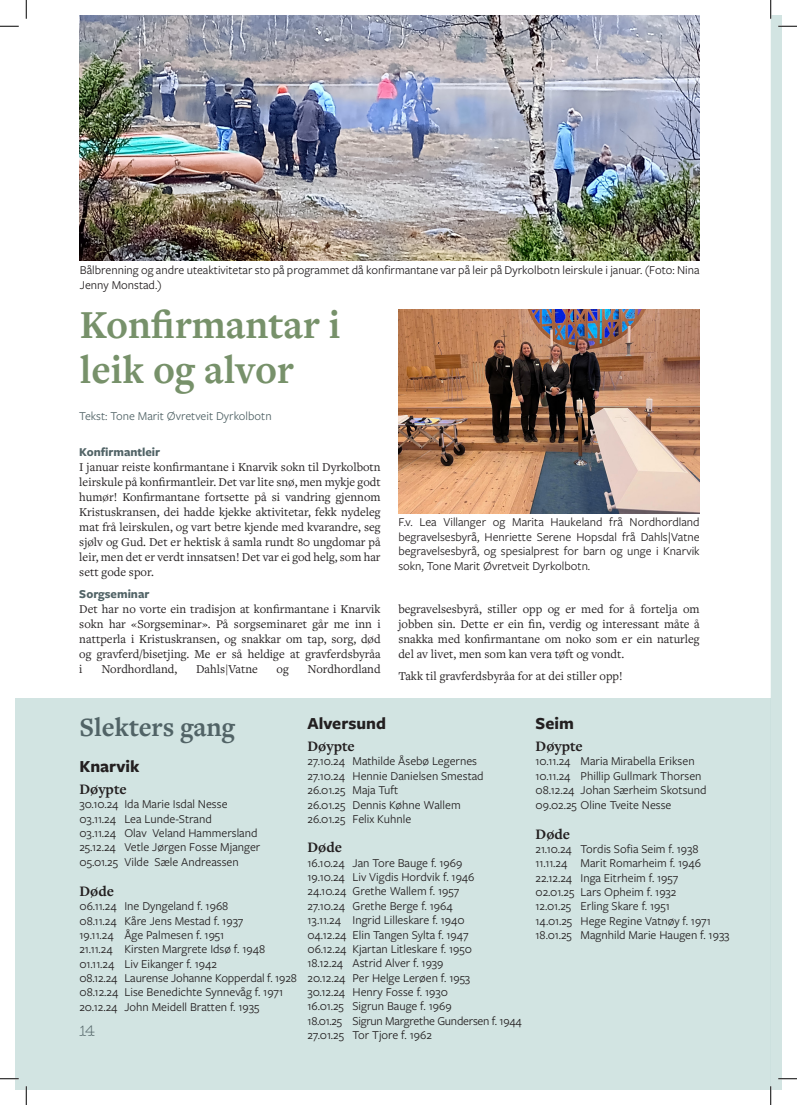
<style>
.page{position:relative;width:797px;height:1105px;background:#fff}
.page>*{position:absolute;margin:0;border:0;box-sizing:border-box;transform-origin:0 0}
.Artikkel_tittel{font:700 41.25px/45px "Freight Text Pro";color:#77916a}
.Slekters_gang_TITTEL{font:700 27.5px "Freight Text Pro";color:#516366}
.Døypte_gravlagt_vigde{font:700 17.5px "Freight Sans Pro";color:#231f20}
.Døypte_gravlagt_vigde-2{font:700 15px "Freight Text Pro";color:#231f20}
.Døypte_gravlagt_vigde-3{font:12.5px/14.4px "Freight Sans Pro";color:#231f20}
.Brødtekst{font:12.5px/15px "Freight Text Pro";color:#231f20;text-align:justify}
.Bildetekst{font:12.5px/14.4px "Freight Sans Pro";color:#231f20;text-align:justify}
.Døypte_gravlagt_vigde-4{font:12.5px "Freight Sans Pro";letter-spacing:-.02em;color:#231f20}
.Byline{font:12.5px "Freight Sans Pro";color:#516366}
.Undertittel{font:700 12.5px "Freight Sans Pro";color:#516366}
.t1{font:12.5px "Maritime Champion";color:#516366}
</style>
<div class="page">
<div style="left:16px;top:698px;width:754px;height:391px;background:#d2e4e2"></div>
<img style="left:80px;top:16px;width:619px;height:244px">
<img style="left:398px;top:309px;width:301px;height:204px">
<svg style="left:0;top:25px;width:19px;height:2px"></svg>
<svg style="left:0;top:1078px;width:19px;height:1px"></svg>
<svg style="left:25px;top:0;width:2px;height:19px"></svg>
<svg style="left:25px;top:1086px;width:2px;height:19px"></svg>
<svg style="left:770px;top:0;width:27px;height:1105px"></svg>
<p class="Bildetekst" style="left:80px;top:263px;width:621px">Bålbrenning og andre uteaktivitetar sto på programmet då konfirmantane var på leir på Dyrkolbotn leirskule i januar. (Foto: Nina<br>Jenny Monstad.)</p>
<p class="Artikkel_tittel" style="left:80px;top:301px;width:262px">Konfirmantar i leik og alvor</p>
<p class="Byline" style="left:79px;top:407px;width:194px">Tekst: Tone Marit Øvretveit Dyrkolbotn</p>
<p class="Undertittel" style="left:79px;top:443px;width:82px">Konfirmantleir</p>
<p class="Brødtekst" style="left:79px;top:459px;width:303px">I januar reiste konfirmantane i Knarvik sokn til Dyrkolbotn leirskule på konfirmantleir. Det var lite snø, men mykje godt humør! Konfirmantane fortsette på si vandring gjennom Kristuskransen, dei hadde kjekke aktivitetar, fekk nydeleg mat frå leirskulen, og vart betre kjende med kvarandre, seg sjølv og Gud. Det er hektisk å samla rundt 80 ungdomar på leir, men det er verdt innsatsen! Det var ei god helg, som har sett gode spor.</p>
<p class="Undertittel" style="left:79px;top:585px;width:72px">Sorgseminar</p>
<p class="Brødtekst" style="left:79px;top:601px;width:303px">Det har no vorte ein tradisjon at konfirmantane i Knarvik sokn har «Sorgseminar». På sorgseminaret går me inn i nattperla i Kristuskransen, og snakkar om tap, sorg, død og gravferd/bisetjing. Me er så heldige at gravferdsbyråa i</p>
<p class="Brødtekst" style="left:101px;top:661px;width:77px">Nordhordland,</p>
<p class="Brødtekst" style="left:196px;top:661px;width:63px">Dahls|Vatne</p>
<p class="Brødtekst" style="left:276px;top:661px;width:14px">og</p>
<p class="Brødtekst" style="left:307px;top:661px;width:75px">Nordhordland</p>
<p class="Bildetekst" style="left:398px;top:515px;width:303px">F.v. Lea Villanger og Marita Haukeland frå Nordhordland begravelsesbyrå, Henriette Serene Hopsdal frå Dahls|Vatne begravelsesbyrå, og spesialprest for barn og unge i Knarvik sokn, Tone Marit Øvretveit Dyrkolbotn.</p>
<p class="Brødtekst" style="left:398px;top:601px;width:303px">begravelsesbyrå, stiller opp og er med for å fortelja om jobben sin. Dette er ein fin, verdig og interessant måte å snakka med konfirmantane om noko som er ein naturleg del av livet, men som kan vera tøft og vondt.</p>
<p class="Brødtekst" style="left:398px;top:668px;width:226px">Takk til gravferdsbyråa for at dei stiller opp!</p>
<p class="Slekters_gang_TITTEL" style="left:79px;top:708px;width:157px">Slekters gang</p>
<p class="Døypte_gravlagt_vigde" style="left:79px;top:754px;width:61px">Knarvik</p>
<p class="Døypte_gravlagt_vigde-2" style="left:79px;top:779px;width:49px">Døypte</p>
<p class="Døypte_gravlagt_vigde-3" style="left:79px;top:796px;width:150px">30.10.24 Ida Marie Isdal Nesse</p>
<p class="Døypte_gravlagt_vigde-3" style="left:79px;top:811px;width:134px">03.11.24 Lea Lunde-Strand</p>
<p class="Døypte_gravlagt_vigde-3" style="left:79px;top:825px;width:179px">03.11.24 Olav Veland Hammersland</p>
<p class="Døypte_gravlagt_vigde-3" style="left:79px;top:840px;width:182px">25.12.24 Vetle Jørgen Fosse Mjanger</p>
<p class="Døypte_gravlagt_vigde-3" style="left:79px;top:854px;width:161px">05.01.25 Vilde Sæle Andreassen</p>
<p class="Døypte_gravlagt_vigde-2" style="left:79px;top:881px;width:36px">Døde</p>
<p class="Døypte_gravlagt_vigde-3" style="left:79px;top:898px;width:150px">06.11.24 Ine Dyngeland f. 1968</p>
<p class="Døypte_gravlagt_vigde-3" style="left:79px;top:913px;width:165px">08.11.24 Kåre Jens Mestad f. 1937</p>
<p class="Døypte_gravlagt_vigde-3" style="left:79px;top:927px;width:146px">19.11.24 Åge Palmesen f. 1951</p>
<p class="Døypte_gravlagt_vigde-3" style="left:79px;top:941px;width:187px">21.11.24 Kirsten Margrete Idsø f. 1948</p>
<p class="Døypte_gravlagt_vigde-3" style="left:79px;top:956px;width:139px">01.11.24 Liv Eikanger f. 1942</p>
<p class="Døypte_gravlagt_vigde-3" style="left:79px;top:970px;width:219px">08.12.24 Laurense Johanne Kopperdal f. 1928</p>
<p class="Døypte_gravlagt_vigde-3" style="left:79px;top:985px;width:205px">08.12.24 Lise Benedichte Synnevåg f. 1971</p>
<p class="Døypte_gravlagt_vigde-3" style="left:79px;top:999px;width:181px">20.12.24 John Meidell Bratten f. 1935</p>
<p class="t1" style="left:79px;top:1021px;width:17px">14</p>
<p class="Døypte_gravlagt_vigde" style="left:307px;top:711px;width:80px">Alversund</p>
<p class="Døypte_gravlagt_vigde-2" style="left:307px;top:736px;width:49px">Døypte</p>
<p class="Døypte_gravlagt_vigde-3" style="left:307px;top:754px;width:171px">27.10.24 Mathilde Åsebø Legernes</p>
<p class="Døypte_gravlagt_vigde-3" style="left:307px;top:768px;width:178px">27.10.24 Hennie Danielsen Smestad</p>
<p class="Døypte_gravlagt_vigde-3" style="left:307px;top:782px;width:92px">26.01.25 Maja Tuft</p>
<p class="Døypte_gravlagt_vigde-3" style="left:307px;top:797px;width:155px">26.01.25 Dennis Køhne Wallem</p>
<p class="Døypte_gravlagt_vigde-3" style="left:307px;top:811px;width:105px">26.01.25 Felix Kuhnle</p>
<p class="Døypte_gravlagt_vigde-2" style="left:307px;top:837px;width:36px">Døde</p>
<p class="Døypte_gravlagt_vigde-3" style="left:307px;top:855px;width:156px">16.10.24 Jan Tore Bauge f. 1969</p>
<p class="Døypte_gravlagt_vigde-3" style="left:307px;top:869px;width:168px">19.10.24 Liv Vigdis Hordvik f. 1946</p>
<p class="Døypte_gravlagt_vigde-3" style="left:307px;top:884px;width:153px">24.10.24 Grethe Wallem f. 1957</p>
<p class="Døypte_gravlagt_vigde-3" style="left:307px;top:898px;width:147px">27.10.24 Grethe Berge f. 1964</p>
<p class="Døypte_gravlagt_vigde-3" style="left:307px;top:912px;width:159px">13.11.24 Ingrid Lilleskare f. 1940</p>
<p class="Døypte_gravlagt_vigde-3" style="left:307px;top:927px;width:163px">04.12.24 Elin Tangen Sylta f. 1947</p>
<p class="Døypte_gravlagt_vigde-3" style="left:307px;top:941px;width:166px">06.12.24 Kjartan Litleskare f. 1950</p>
<p class="Døypte_gravlagt_vigde-3" style="left:307px;top:955px;width:137px">18.12.24 Astrid Alver f. 1939</p>
<p class="Døypte_gravlagt_vigde-3" style="left:307px;top:970px;width:164px">20.12.24 Per Helge Lerøen f. 1953</p>
<p class="Døypte_gravlagt_vigde-3" style="left:307px;top:984px;width:142px">30.12.24 Henry Fosse f. 1930</p>
<p class="Døypte_gravlagt_vigde-3" style="left:307px;top:999px;width:146px">16.01.25 Sigrun Bauge f. 1969</p>
<p class="Døypte_gravlagt_vigde-4" style="left:307px;top:1012px;width:216px">18.01.25 Sigrun Margrethe Gundersen f. 1944</p>
<p class="Døypte_gravlagt_vigde-3" style="left:307px;top:1027px;width:126px">27.01.25 Tor Tjore f. 1962</p>
<p class="Døypte_gravlagt_vigde" style="left:535px;top:711px;width:40px">Seim</p>
<p class="Døypte_gravlagt_vigde-2" style="left:535px;top:736px;width:49px">Døypte</p>
<p class="Døypte_gravlagt_vigde-3" style="left:535px;top:754px;width:172px">10.11.24 Maria Mirabella Eriksen<br>10.11.24 Phillip Gullmark Thorsen<br>08.12.24 Johan Særheim Skotsund<br>09.02.25 Oline Tveite Nesse</p>
<p class="Døypte_gravlagt_vigde-2" style="left:535px;top:824px;width:36px">Døde</p>
<p class="Døypte_gravlagt_vigde-3" style="left:535px;top:841px;width:164px">21.10.24 Tordis Sofia Seim f. 1938</p>
<p class="Døypte_gravlagt_vigde-3" style="left:535px;top:855px;width:167px">11.11.24 Marit Romarheim f. 1946</p>
<p class="Døypte_gravlagt_vigde-3" style="left:535px;top:870px;width:144px">22.12.24 Inga Eitrheim f. 1957</p>
<p class="Døypte_gravlagt_vigde-3" style="left:535px;top:884px;width:142px">02.01.25 Lars Opheim f. 1932</p>
<p class="Døypte_gravlagt_vigde-3" style="left:535px;top:899px;width:136px">12.01.25 Erling Skare f. 1951</p>
<p class="Døypte_gravlagt_vigde-3" style="left:535px;top:913px;width:177px">14.01.25 Hege Regine Vatnøy f. 1971</p>
<p class="Døypte_gravlagt_vigde-3" style="left:535px;top:927px;width:195px">18.01.25 Magnhild Marie Haugen f. 1933</p>
</div>
